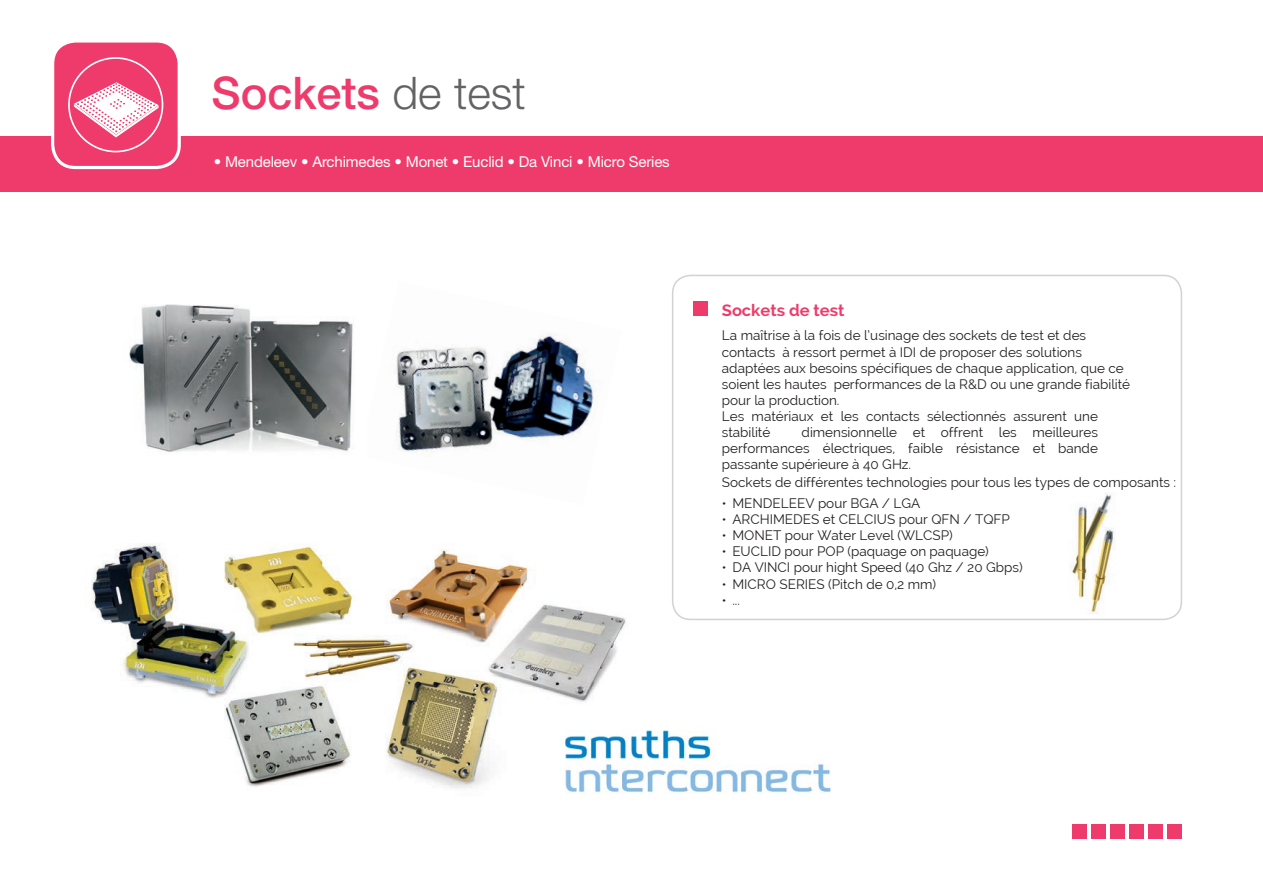
<style>
.page{position:relative;width:1263px;height:893px;background:#fff}
.page>*{position:absolute;margin:0;border:0;box-sizing:border-box;transform-origin:0 0}
.t1{font:500 45px "Helvetica Neue LT";color:#ef3b6b}
.t2{font:700 16.5px "Raleway";color:#ef3b6b}
.t3{font:15px "Helvetica Neue LT";letter-spacing:-.01em;color:#fff}
.t4{font:13.5px/16.2px "Raleway";color:#231f20}
.s1{font-weight:300;color:#636366}
</style>
<div class="page">
<img style="left:91px;top:543px;width:535px;height:246px">
<div style="left:672px;top:275px;width:510px;height:345px;border:2px solid #d1d2d4;border-radius:18px"></div>
<div style="left:1071px;top:824px;width:15px;height:15px;background:#ef3b6b"></div>
<div style="left:1091px;top:824px;width:15px;height:15px;background:#ef3b6b"></div>
<div style="left:1110px;top:824px;width:15px;height:15px;background:#ef3b6b"></div>
<div style="left:1129px;top:824px;width:15px;height:15px;background:#ef3b6b"></div>
<div style="left:1148px;top:824px;width:15px;height:15px;background:#ef3b6b"></div>
<div style="left:1167px;top:824px;width:15px;height:15px;background:#ef3b6b"></div>
<div style="left:0;top:136px;width:1263px;height:55px;background:#ef3b6b"></div>
<div style="left:53px;top:41px;width:126px;height:127px;background:#ef3b6b;border-radius:23px"></div>
<div style="left:51px;top:39px;width:130px;height:130px;border:3px solid #fff;border-radius:23px"></div>
<div style="left:693px;top:301px;width:15px;height:15px;background:#ef3b6b"></div>
<div style="left:68px;top:57px;width:95px;height:95px;border:2px solid #fff;border-radius:50%"></div>
<svg style="left:74px;top:82px;width:85px;height:55px"></svg>
<img style="left:394px;top:334px;width:201px;height:119px">
<img style="left:129px;top:304px;width:224px;height:148px">
<img style="left:1070px;top:493px;width:45px;height:121px">
<img style="left:566px;top:730px;width:265px;height:66px">
<p class="t1" style="left:212px;top:66px;width:316px">Sockets <span class="s1">de test</span></p>
<p class="t3" style="left:214px;top:153px;width:458px">• Mendeleev • Archimedes • Monet • Euclid • Da Vinci • Micro Series</p>
<p class="t2" style="left:722px;top:301px;width:124px">Sockets de test</p>
<p class="t4" style="left:722px;top:327px;width:410px">La maîtrise à la fois de l’usinage des sockets de test et des contacts à ressort permet à IDI de proposer des solutions adaptées aux besoins spécifiques de chaque application, que ce soient les hautes performances de la R&amp;D ou une grande fiabilité pour la production.</p>
<p class="t4" style="left:722px;top:408px;width:378px">Les matériaux et les contacts sélectionnés assurent une stabilité</p>
<p class="t4" style="left:722px;top:424px;width:378px;text-align:justify;text-indent:80px">dimensionnelle et offrent les meilleures performances électriques, faible résistance et bande passante supérieure à 40 GHz.</p>
<p class="t4" style="left:722px;top:474px;width:456px">Sockets de différentes technologies pour tous les types de composants :</p>
<p class="t4" style="left:722px;top:495px;width:200px">• MENDELEEV pour BGA / LGA</p>
<p class="t4" style="left:722px;top:511px;width:289px">• ARCHIMEDES et CELCIUS pour QFN / TQFP</p>
<p class="t4" style="left:722px;top:527px;width:232px">• MONET pour Water Level (WLCSP)</p>
<p class="t4" style="left:722px;top:543px;width:269px">• EUCLID pour POP (paquage on paquage)</p>
<p class="t4" style="left:722px;top:559px;width:302px">• DA VINCI pour hight Speed (40 Ghz / 20 Gbps)</p>
<p class="t4" style="left:722px;top:576px;width:216px">• MICRO SERIES (Pitch de 0,2 mm)</p>
<p class="t4" style="left:722px;top:592px;width:20px">• ...</p>
</div>
